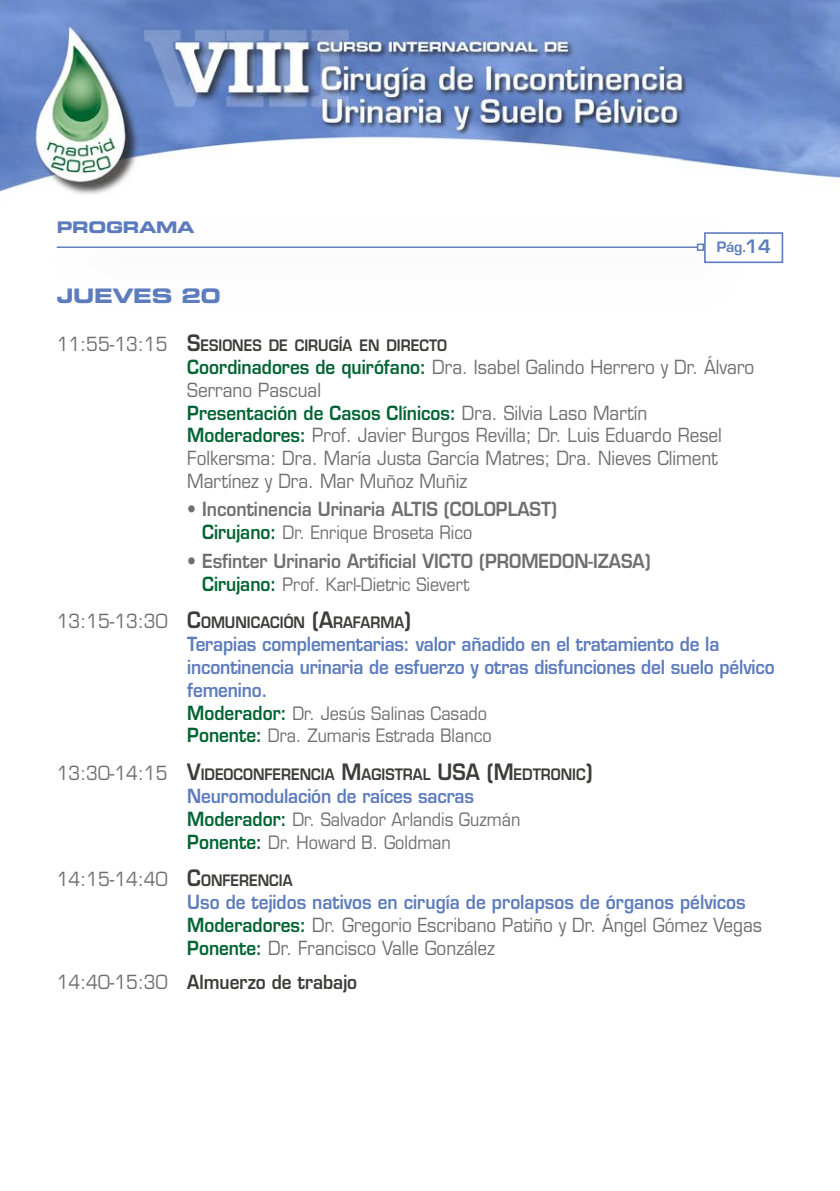
<style>
.page{position:relative;width:840px;height:1191px;background:#fff}
.page>*{position:absolute;margin:0;border:0;box-sizing:border-box;transform-origin:0 0}
.t1{font:20px "Eurostile LT Std Bold Ex 2";letter-spacing:-.02em;color:#5d7cbd}
.t2{font:19px/22.8px "Eurostile LT Std";color:#706f6f;scale:.9 1}
.t3{font:600 19px/22.8px "Eurostile LT Std";letter-spacing:-.01em;color:#5d7cbd;scale:.9 1}
.t4{font:600 19px "Eurostile LT Std";color:#706f6f;scale:.9 1}
.t5{font:600 19px "Eurostile LT Std";color:#3c3c3b;scale:.9 1}
.t6{font:18px/22.8px "Eurostile LT Std";color:#706f6f;scale:.9 1}
.t7{font:16px "Eurostile LT Std Bold Ex 2";letter-spacing:-.02em;color:#5d7cbd}
.t8{font:600 15.4px "Eurostile LT Std";color:#3c3c3b;scale:.9 1}
.t9{font:600 14px "Eurostile LT Std";color:#5d7cbd}
.s1{font-size:18px}
.s2{font-weight:400;font-size:19px;color:#706f6f}
.s3{font-size:22px}
.s4{font-weight:600;color:#006432}
.s5{font-weight:400}
.s6{font-weight:600;font-size:19px;color:#006432}
.s7{font-weight:600;font-size:22px;color:#3c3c3b}
.s8{font-weight:600;font-size:15.4px;color:#3c3c3b}
.s9{font-weight:600;color:#5d7cbd}
.s10{font-weight:400;color:#706f6f}
</style>
<div class="page">
<img style="left:0;top:0;width:839px;height:194px">
<hr style="left:57px;top:246px;width:640px;height:2px;background:#5d7cbd">
<div style="left:696px;top:244px;width:7px;height:7px;border:1px solid #5d7cbd"></div>
<div style="left:703px;top:232px;width:79px;height:31px;border:2px solid #5d7cbd"></div>
<p class="t7" style="left:57px;top:216px;width:139px">PROGRAMA</p>
<p class="t9" style="left:716px;top:238px;width:55px">Pág. <span class="s1">14</span></p>
<p class="t1" style="left:57px;top:282px;width:165px">JUEVES 20</p>
<p class="t8" style="left:57px;top:336px;width:435px"><span class="s2">11:55-13:15</span> <span class="s3">S</span>ESIONES DE CIRUGÍA EN DIRECTO</p>
<p class="t2" style="left:187px;top:356px;width:631px"><span class="s4">Coordinadores de quirófano:</span> Dra. Isabel Galindo Herrero y Dr. Álvaro Serrano Pascual<br><span class="s4">Presentación de Casos Clínicos:</span> Dra. Silvia Laso Martín <span class="s4">Moderadores:</span> Prof. Javier Burgos Revilla; Dr. Luis Eduardo Resel Folkersma: Dra. María Justa García Matres; Dra. Nieves Climent Martínez y Dra. Mar Muñoz Muñiz</p>
<p class="t4" style="left:187px;top:497px;width:412px"><span class="s5">•</span> Incontinencia Urinaria ALTIS (COLOPLAST)</p>
<p class="t6" style="left:202px;top:521px;width:302px"><span class="s6">Cirujano:</span> Dr. Enrique Broseta Rico</p>
<p class="t4" style="left:187px;top:549px;width:516px"><span class="s5">•</span> Esfinter Urinario Artificial VICTO (PROMEDON-IZASA)</p>
<p class="t6" style="left:202px;top:573px;width:298px"><span class="s6">Cirujano:</span> Prof. Karl-Dietric Sievert</p>
<p class="t8" style="left:57px;top:613px;width:395px"><span class="s2">13:15-13:30</span> <span class="s3">C</span>OMUNICACIÓN <span class="s3">(A</span>RAFARMA<span class="s3">)</span></p>
<p class="t3" style="left:187px;top:632px;width:653px">Terapias complementarias: valor añadido en el tratamiento de la incontinencia urinaria de esfuerzo y otras disfunciones del suelo pélvico femenino.</p>
<p class="t6" style="left:187px;top:701px;width:340px"><span class="s6">Moderador:</span> Dr. Jesús Salinas Casado<br><span class="s6">Ponente:</span> Dra. Zumaris Estrada Blanco</p>
<p class="t8" style="left:57px;top:765px;width:596px"><span class="s2">13:30-14:15</span> <span class="s3">V</span>IDEOCONFERENCIA <span class="s3">M</span>AGISTRAL <span class="s3">USA</span> <span class="s3">(M</span> EDTRONIC<span class="s3">)</span></p>
<p class="t3" style="left:187px;top:784px;width:320px">Neuromodulación de raíces sacras</p>
<p class="t6" style="left:187px;top:808px;width:371px"><span class="s6">Moderador:</span> Dr. Salvador Arlandis Guzmán<br><span class="s6">Ponente:</span> Dr. Howard B. Goldman</p>
<p class="t2" style="left:187px;top:868px;width:639px;text-indent:-130px">14:15-14:40 <span class="s7">C</span><span class="s8">ONFERENCIA<br></span><span class="s9">Uso de tejidos nativos en cirugía de prolapsos de órganos pélvicos </span><span class="s4">Moderadores:</span> Dr. Gregorio Escribano Patiño y Dr. Ángel Gómez Vegas <span class="s4">Ponente:</span> Dr. Francisco Valle González</p>
<p class="t5" style="left:57px;top:970px;width:335px"><span class="s10">14:40-15:30</span> Almuerzo de trabajo</p>
</div>
